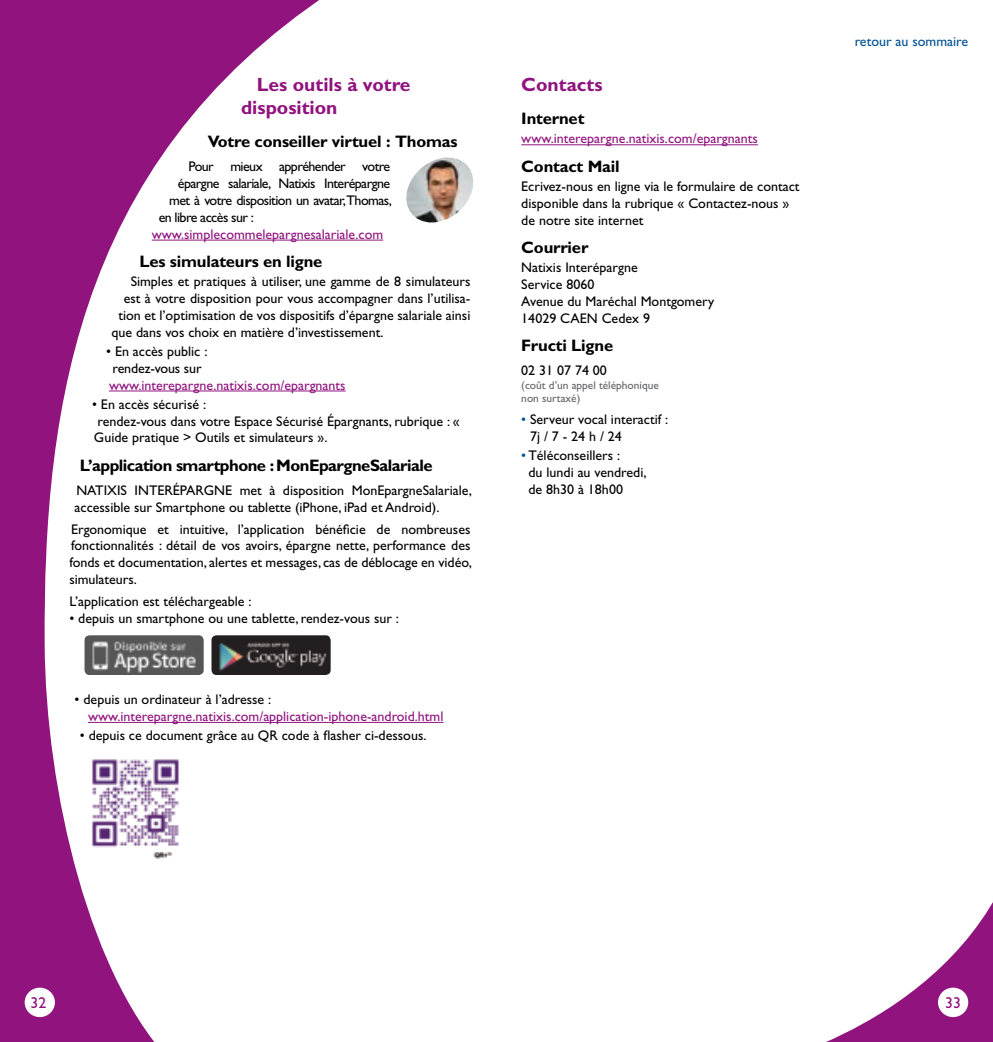
<style>
.page{position:relative;width:993px;height:1042px;background:#fff}
.page>*{position:absolute;margin:0;border:0;box-sizing:border-box;transform-origin:0 0}
.t1{font:700 19.25px/23.1px "Gill Sans";color:#90137e}
.t2{font:700 16.62px "Gill Sans";letter-spacing:-.01em;color:#000}
.t3{font:700 16.62px "Gill Sans";letter-spacing:-.03em;color:#000}
.t4{font:15.75px "Gill Sans";color:#90137e}
.t5{font:14px/16.8px "Gill Sans";color:#000}
.t6{font:14px "Gill Sans";color:#90137e}
.t7{font:14px "Gill Sans";letter-spacing:-.04em;color:#000}
.t8{font:14px "Gill Sans";color:#005193}
.t9{font:11.38px/13.7px "Gill Sans";color:#646567}
.s1{color:#005193}
</style>
<div class="page">
<svg style="left:0;top:0;width:357px;height:1042px"></svg>
<svg style="left:826px;top:904px;width:166px;height:138px"></svg>
<div style="left:25px;top:987px;width:30px;height:30px;background:#fff;border-radius:50%"></div>
<div style="left:937px;top:987px;width:30px;height:30px;background:#fff;border-radius:50%"></div>
<hr style="left:521px;top:144px;width:236px;height:1px;background:#90137e">
<hr style="left:152px;top:240px;width:231px;height:1px;background:#90137e">
<hr style="left:109px;top:391px;width:236px;height:1px;background:#90137e">
<hr style="left:88px;top:722px;width:355px;height:1px;background:#90137e">
<img style="left:84px;top:635px;width:120px;height:40px">
<img style="left:211px;top:635px;width:119px;height:40px">
<img style="left:406px;top:158px;width:68px;height:64px">
<img style="left:79px;top:747px;width:112px;height:111px">
<h1 class="t1" style="left:241px;top:73px;width:171px;text-indent:16px">Les outils à votre disposition</h1>
<p class="t2" style="left:208px;top:132px;width:251px">Votre conseiller virtuel : Thomas</p>
<p class="t7" style="left:188px;top:159px;width:203px">Pour mieux appréhender votre</p>
<p class="t7" style="left:178px;top:175px;width:214px">épargne salariale, Natixis Interépargne</p>
<p class="t7" style="left:169px;top:192px;width:224px">met à votre disposition un avatar, Thomas,</p>
<p class="t7" style="left:159px;top:209px;width:97px">en libre accès sur :</p>
<p class="t6" style="left:152px;top:226px;width:233px">www.simplecommelepargnesalariale.com</p>
<p class="t2" style="left:139px;top:251px;width:184px">Les simulateurs en ligne</p>
<p class="t5" style="left:131px;top:273px;width:341px">Simples et pratiques à utiliser, une gamme de 8 simulateurs</p>
<p class="t5" style="left:124px;top:290px;width:348px">est à votre disposition pour vous accompagner dans l’utilisa-</p>
<p class="t5" style="left:118px;top:307px;width:353px">tion et l’optimisation de vos dispositifs d’épargne salariale ainsi</p>
<p class="t5" style="left:111px;top:324px;width:273px">que dans vos choix en matière d’investissement.</p>
<p class="t5" style="left:106px;top:343px;width:103px;text-align:center">• En accès public : rendez-vous sur</p>
<p class="t6" style="left:109px;top:377px;width:238px">www.interepargne.natixis.com/epargnants</p>
<p class="t5" style="left:92px;top:396px;width:369px">• En accès sécurisé :<br>rendez-vous dans votre Espace Sécurisé Épargnants, rubrique : «<br>Guide pratique &gt; Outils et simulateurs ».</p>
<p class="t3" style="left:80px;top:455px;width:354px">L’application smartphone : MonEpargneSalariale</p>
<p class="t5" style="left:76px;top:482px;width:72px">Natixis Interépargne</p>
<p class="t5" style="left:75px;top:482px;width:398px;text-indent:165px">met à disposition MonEpargneSalariale, accessible sur Smartphone ou tablette (iPhone, iPad et Android).</p>
<p class="t5" style="left:69px;top:520px;width:404px;text-align:justify">Ergonomique et intuitive, l’application bénéficie de nombreuses fonctionnalités : détail de vos avoirs, épargne nette, performance des fonds et documentation, alertes et messages, cas de déblocage en vidéo, simulateurs.</p>
<p class="t5" style="left:69px;top:593px;width:184px">L’application est téléchargeable :</p>
<p class="t5" style="left:69px;top:609px;width:331px">• depuis un smartphone ou une tablette, rendez-vous sur :</p>
<p class="t5" style="left:75px;top:691px;width:198px">• depuis un ordinateur à l’adresse :</p>
<p class="t6" style="left:88px;top:708px;width:357px">www.interepargne.natixis.com/application-iphone-android.html</p>
<p class="t5" style="left:80px;top:727px;width:348px">• depuis ce document grâce au QR code à flasher ci-dessous.</p>
<h1 class="t1" style="left:521px;top:73px;width:83px">Contacts</h1>
<p class="t2" style="left:521px;top:109px;width:65px">Internet</p>
<p class="t6" style="left:521px;top:131px;width:238px">www.interepargne.natixis.com/epargnants</p>
<p class="t2" style="left:521px;top:156px;width:100px">Contact Mail</p>
<p class="t5" style="left:521px;top:178px;width:280px">Ecrivez-nous en ligne via le formulaire de contact disponible dans la rubrique « Contactez-nous » de notre site internet</p>
<p class="t2" style="left:521px;top:237px;width:69px">Courrier</p>
<p class="t5" style="left:521px;top:259px;width:194px">Natixis Interépargne<br>Service 8060<br>Avenue du Maréchal Montgomery<br>14029 CAEN Cedex 9</p>
<p class="t2" style="left:521px;top:335px;width:93px">Fructi Ligne</p>
<p class="t5" style="left:521px;top:362px;width:87px">02 31 07 74 00</p>
<p class="t9" style="left:521px;top:378px;width:139px">(coût d’un appel téléphonique non surtaxé)</p>
<p class="t5" style="left:530px;top:411px;width:140px;text-indent:-9px"><span class="s1">•</span> Serveur vocal interactif :<br>7j / 7 - 24 h / 24</p>
<p class="t5" style="left:528px;top:447px;width:120px;text-indent:-7px"><span class="s1">•</span> Téléconseillers :<br>du lundi au vendredi, de 8h30 à 18h00</p>
<p class="t8" style="left:854px;top:33px;width:115px">retour au sommaire</p>
<p class="t4" style="left:31px;top:993px;width:17px">32</p>
<p class="t4" style="left:944px;top:993px;width:17px">33</p>
</div>
